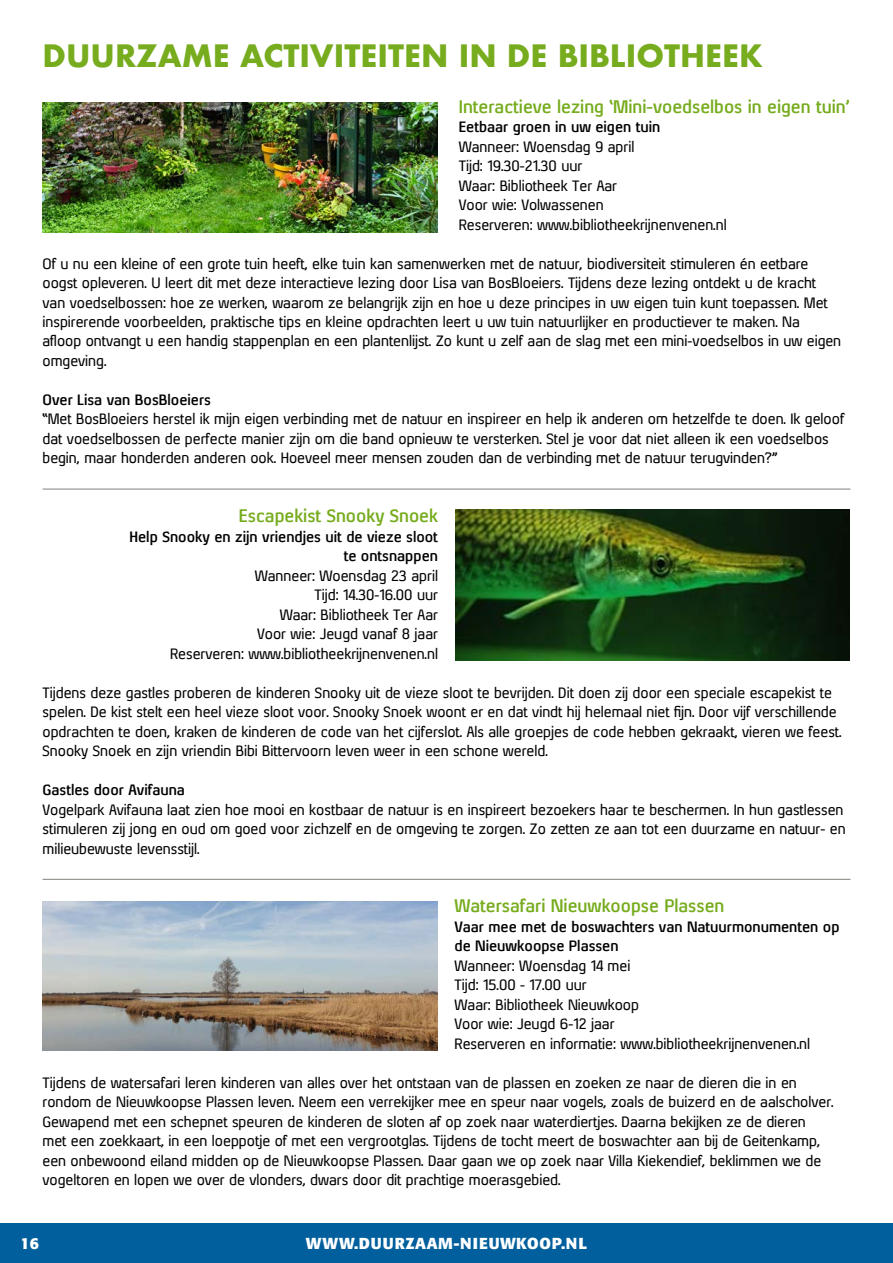
<style>
.page{position:relative;width:893px;height:1263px;background:#fff}
.page>*{position:absolute;margin:0;border:0;box-sizing:border-box;transform-origin:0 0}
.t1{font:700 30px "Futura";color:#76ac1d}
.t2{font:700 17.25px "Xenu";color:#76ac1d}
.t3{font:700 15.75px "Formata";letter-spacing:.05em;color:#fff}
.t4{font:14.25px/19.5px "Xenu";color:#000}
.t5{font:700 14.25px/19.5px "Xenu";color:#000;text-align:right}
</style>
<div class="page">
<img style="left:43px;top:102px;width:394px;height:130px">
<img style="left:455px;top:509px;width:395px;height:151px">
<img style="left:43px;top:901px;width:394px;height:149px">
<hr style="left:43px;top:489px;width:807px;height:1px;background:#83827d">
<hr style="left:43px;top:879px;width:807px;height:1px;background:#83827d">
<div style="left:0;top:1224px;width:893px;height:39px;background:#005f9c"></div>
<h1 class="t1" style="left:43px;top:34px;width:722px">DUURZAME ACTIVITEITEN IN DE BIBLIOTHEEK</h1>
<p class="t2" style="left:459px;top:96px;width:392px">Interactieve lezing ‘Mini-voedselbos in eigen tuin’</p>
<p class="t5" style="left:459px;top:117px;width:203px">Eetbaar groen in uw eigen tuin</p>
<p class="t4" style="left:459px;top:136px;width:269px">Wanneer: Woensdag 9 april<br>Tijd: 19.30-21.30 uur<br>Waar: Bibliotheek Ter Aar<br>Voor wie: Volwassenen<br>Reserveren: www.bibliotheekrijnenvenen.nl</p>
<p class="t4" style="left:43px;top:253px;width:800px">Of u nu een kleine of een grote tuin heeft, elke tuin kan samenwerken met de natuur, biodiversiteit stimuleren én eetbare oogst opleveren. U leert dit met deze interactieve lezing door Lisa van BosBloeiers. Tijdens deze lezing ontdekt u de kracht van voedselbossen: hoe ze werken, waarom ze belangrijk zijn en hoe u deze principes in uw eigen tuin kunt toepassen. Met inspirerende voorbeelden, praktische tips en kleine opdrachten leert u uw tuin natuurlijker en productiever te maken. Na afloop ontvangt u een handig stappenplan en een plantenlijst. Zo kunt u zelf aan de slag met een mini-voedselbos in uw eigen omgeving.</p>
<p class="t5" style="left:43px;top:390px;width:170px">Over Lisa van BosBloeiers</p>
<p class="t4" style="left:43px;top:409px;width:803px">“Met BosBloeiers herstel ik mijn eigen verbinding met de natuur en inspireer en help ik anderen om hetzelfde te doen. Ik geloof dat voedselbossen de perfecte manier zijn om die band opnieuw te versterken. Stel je voor dat niet alleen ik een voedselbos begin, maar honderden anderen ook. Hoeveel meer mensen zouden dan de verbinding met de natuur terugvinden?”</p>
<p class="t2" style="left:239px;top:505px;width:201px">Escapekist Snooky Snoek</p>
<p class="t5" style="left:130px;top:526px;width:310px">Help Snooky en zijn vriendjes uit de vieze sloot te ontsnappen</p>
<p class="t4" style="left:170px;top:565px;width:269px;text-align:right">Wanneer: Woensdag 23 april<br>Tijd: 14.30-16.00 uur<br>Waar: Bibliotheek Ter Aar<br>Voor wie: Jeugd vanaf 8 jaar<br>Reserveren: www.bibliotheekrijnenvenen.nl</p>
<p class="t4" style="left:43px;top:682px;width:801px">Tijdens deze gastles proberen de kinderen Snooky uit de vieze sloot te bevrijden. Dit doen zij door een speciale escapekist te spelen. De kist stelt een heel vieze sloot voor. Snooky Snoek woont er en dat vindt hij helemaal niet fijn. Door vijf verschillende opdrachten te doen, kraken de kinderen de code van het cijferslot. Als alle groepjes de code hebben gekraakt, vieren we feest.<br>Snooky Snoek en zijn vriendin Bibi Bittervoorn leven weer in een schone wereld.</p>
<p class="t5" style="left:43px;top:780px;width:144px">Gastles door Avifauna</p>
<p class="t4" style="left:43px;top:799px;width:805px">Vogelpark Avifauna laat zien hoe mooi en kostbaar de natuur is en inspireert bezoekers haar te beschermen. In hun gastlessen stimuleren zij jong en oud om goed voor zichzelf en de omgeving te zorgen. Zo zetten ze aan tot een duurzame en natuur- en milieubewuste levensstijl.</p>
<p class="t2" style="left:454px;top:895px;width:271px">Watersafari Nieuwkoopse Plassen</p>
<p class="t5" style="left:454px;top:916px;width:387px;text-align:left">Vaar mee met de boswachters van Natuurmonumenten op de Nieuwkoopse Plassen</p>
<p class="t4" style="left:454px;top:955px;width:357px">Wanneer: Woensdag 14 mei<br>Tijd: 15.00 - 17.00 uur<br>Waar: Bibliotheek Nieuwkoop<br>Voor wie: Jeugd 6-12 jaar<br>Reserveren en informatie: www.bibliotheekrijnenvenen.nl</p>
<p class="t4" style="left:43px;top:1072px;width:793px">Tijdens de watersafari leren kinderen van alles over het ontstaan van de plassen en zoeken ze naar de dieren die in en rondom de Nieuwkoopse Plassen leven. Neem een verrekijker mee en speur naar vogels, zoals de buizerd en de aalscholver.<br>Gewapend met een schepnet speuren de kinderen de sloten af op zoek naar waterdiertjes. Daarna bekijken ze de dieren<br>met een zoekkaart, in een loeppotje of met een vergrootglas. Tijdens de tocht meert de boswachter aan bij de Geitenkamp, een onbewoond eiland midden op de Nieuwkoopse Plassen. Daar gaan we op zoek naar Villa Kiekendief, beklimmen we de vogeltoren en lopen we over de vlonders, dwars door dit prachtige moerasgebied.</p>
<p class="t3" style="left:21px;top:1233px;width:20px">16</p>
<p class="t3" style="left:306px;top:1233px;width:283px">WWW.DUURZAAM-NIEUWKOOP.NL</p>
</div>
